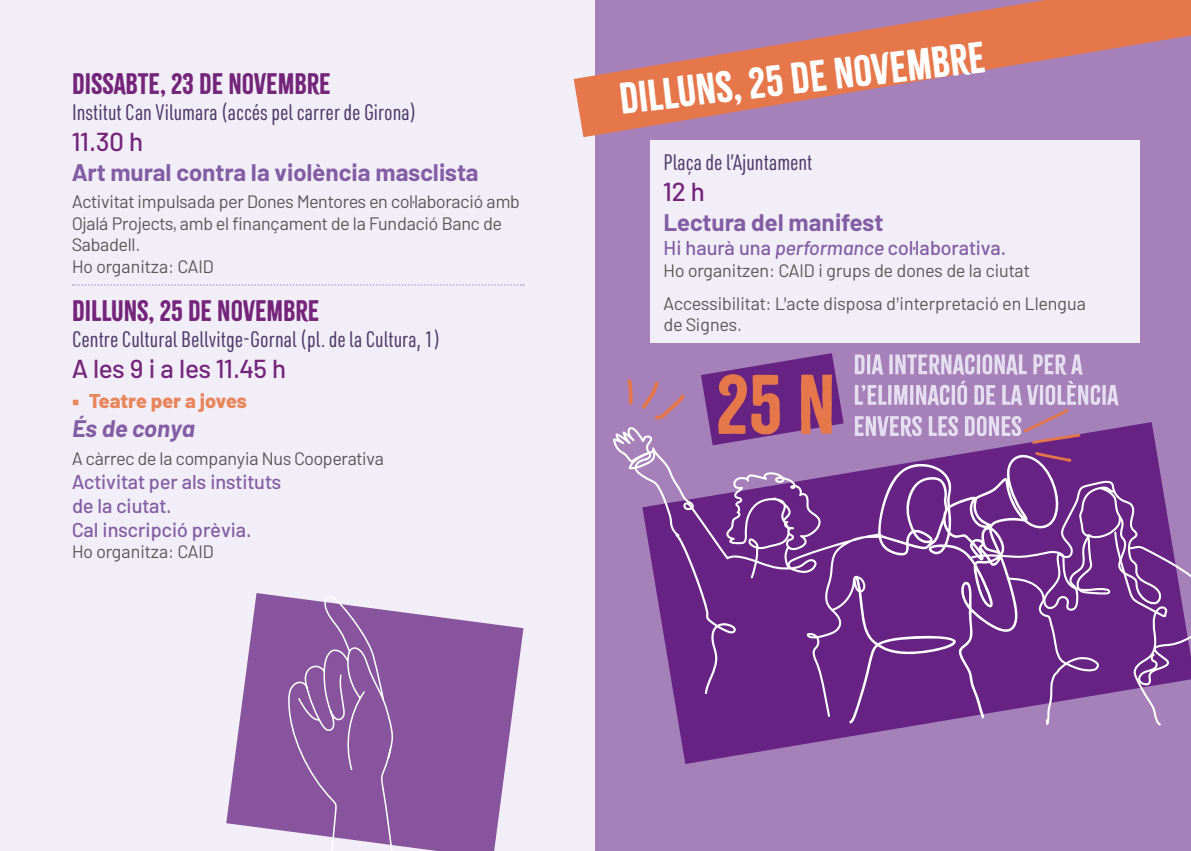
<style>
.page{position:relative;width:1191px;height:851px;background:#fff}
.page>*{position:absolute;margin:0;border:0;box-sizing:border-box;transform-origin:0 0}
.t1{font:38.6px "Citrus Gothic Rough";color:#fff}
.t2{font:26px "Citrus Gothic Solid";color:#74257a}
.t3{font:500 26px "Elahac";color:#74257a}
.t4{font:700 24px "Elahac";color:#835da3}
.t5{font:italic 700 24px "Elahac";color:#835da3}
.t6{font:22px "URWDIN Cond";color:#4d3c6a}
.t7{font:500 20px/24px "Elahac";color:#835da3}
.t8{font:800 20px "Elahac";color:#e8865b}
.t9{font:18px/21.6px "Elahac";letter-spacing:-.01em;color:#575756}
.s1{font-style:italic}
</style>
<div class="page">
<div style="left:0;top:0;width:1191px;height:850px;background:#f2eef8"></div>
<svg style="left:73px;top:284px;width:451px;height:2px"></svg>
<div style="left:595px;top:0;width:596px;height:850px;background:#a580b9"></div>
<svg style="left:678px;top:725px;width:483px;height:38px"></svg>
<svg style="left:613px;top:353px;width:578px;height:372px"></svg>
<svg style="left:226px;top:593px;width:297px;height:257px;fill:#88549d"></svg>
<svg style="left:287px;top:593px;width:120px;height:257px"></svg>
<svg style="left:573px;top:0;width:618px;height:137px"></svg>
<div style="left:650px;top:140px;width:490px;height:202px;background:#f2eef8"></div>
<h2 class="t2" style="left:72px;top:67px;width:260px">DISSABTE, 23 DE NOVEMBRE</h2>
<p class="t6" style="left:72px;top:97px;width:346px">Institut Can Vilumara (accés pel carrer de Girona)</p>
<h2 class="t3" style="left:72px;top:123px;width:73px">11.30 h</h2>
<h3 class="t4" style="left:72px;top:154px;width:408px">Art mural contra la violència masclista</h3>
<p class="t9" style="left:72px;top:189px;width:449px">Activitat impulsada per Dones Mentores en col·laboració amb Ojalá Projects, amb el finançament de la Fundació Banc de Sabadell.<br>Ho organitza: CAID</p>
<h2 class="t2" style="left:72px;top:294px;width:249px">DILLUNS, 25 DE NOVEMBRE</h2>
<p class="t6" style="left:72px;top:324px;width:370px">Centre Cultural Bellvitge-Gornal (pl. de la Cultura, 1)</p>
<h2 class="t3" style="left:72px;top:349px;width:216px">A les 9 i a les 11.45 h</h2>
<p class="t8" style="left:72px;top:385px;width:176px">• Teatre per a joves</p>
<h3 class="t5" style="left:72px;top:411px;width:124px">És de conya</h3>
<p class="t9" style="left:72px;top:446px;width:313px">A càrrec de la companyia Nus Cooperativa</p>
<p class="t7" style="left:72px;top:468px;width:211px">Activitat per als instituts de la ciutat.<br>Cal inscripció prèvia.</p>
<p class="t9" style="left:72px;top:539px;width:143px">Ho organitza: CAID</p>
<h1 class="t1" style="left:617px;top:73px;width:369px;rotate:-6deg">DILL UNS, 25 DE NOVEMBRE</h1>
<p class="t6" style="left:663px;top:148px;width:150px">Plaça de l’Ajuntament</p>
<h2 class="t3" style="left:663px;top:173px;width:43px">12 h</h2>
<h3 class="t4" style="left:663px;top:204px;width:221px">Lectura del manifest</h3>
<p class="t7" style="left:663px;top:234px;width:344px">Hi haurà una <span class="s1">performance</span> col·laborativa.</p>
<p class="t9" style="left:663px;top:252px;width:424px;line-height:33px">Ho organitzen: CAID i grups de dones de la ciutat<br>Accessibilitat: L’acte disposa d’interpretació en Llengua</p>
<p class="t9" style="left:663px;top:312px;width:80px">de Signes.</p>
</div>
